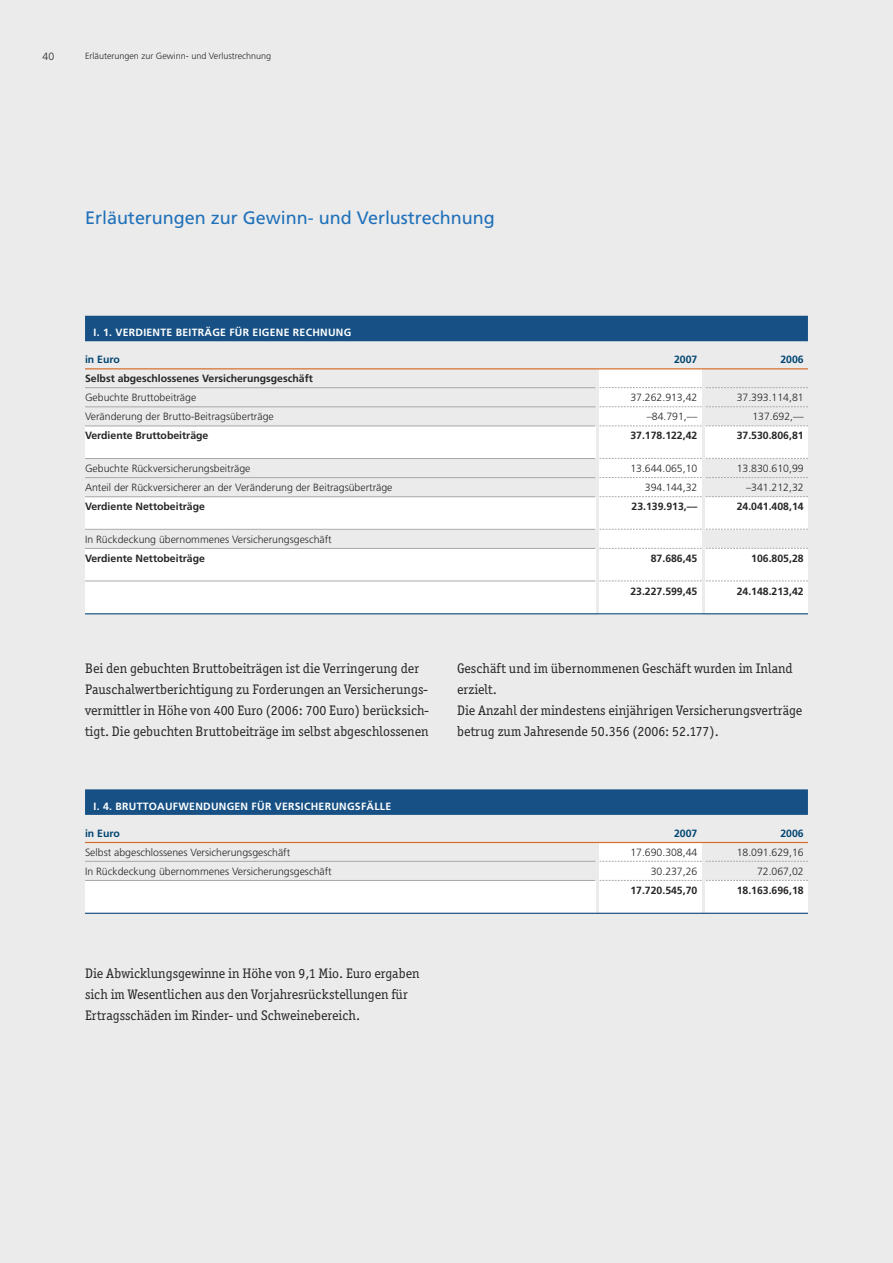
<style>
.page{position:relative;width:893px;height:1263px;background:#ecebec}
.page>*{position:absolute;margin:0;border:0;box-sizing:border-box;transform-origin:0 0}
.t1{font:18px "Frutiger LT";color:#1f71b9}
.t2{font:13.8px/21px "Officina Ser ITC";color:#272627}
.t3{font:300 10.5px "Frutiger LT";color:#272627}
.t4{font:700 10.5px "Frutiger LT";color:#272627}
.t5{font:700 10.5px "Frutiger LT";letter-spacing:.025em;color:#fff}
.t6{font:700 10.5px "Frutiger LT";color:#004571}
.t7{font:300 9px "Frutiger LT";color:#272627}
</style>
<div class="page">
<div style="left:85px;top:426px;width:510px;height:32px;background:#fff"></div>
<div style="left:706px;top:426px;width:102px;height:32px;background:#fff"></div>
<div style="left:85px;top:497px;width:510px;height:32px;background:#fff"></div>
<div style="left:85px;top:548px;width:510px;height:66px;background:#fff"></div>
<div style="left:706px;top:497px;width:102px;height:32px;background:#fff"></div>
<div style="left:706px;top:548px;width:102px;height:65px;background:#fff"></div>
<div style="left:600px;top:369px;width:102px;height:245px;background:#fff"></div>
<div style="left:85px;top:316px;width:723px;height:25px;background:#165084"></div>
<hr style="left:85px;top:368px;width:723px;height:1px;background:#d76c2c">
<hr style="left:85px;top:387px;width:510px;height:1px;background:#a9a8a9">
<hr style="left:85px;top:406px;width:510px;height:1px;background:#a9a8a9">
<hr style="left:85px;top:426px;width:510px;height:1px;background:#a9a8a9">
<hr style="left:85px;top:458px;width:510px;height:1px;background:#a9a8a9">
<hr style="left:85px;top:477px;width:510px;height:1px;background:#a9a8a9">
<hr style="left:85px;top:496px;width:510px;height:1px;background:#a9a8a9">
<hr style="left:85px;top:529px;width:510px;height:1px;background:#a9a8a9">
<hr style="left:85px;top:548px;width:510px;height:1px;background:#a9a8a9">
<hr style="left:85px;top:581px;width:510px;height:1px;background:#a9a8a9">
<hr style="left:85px;top:613px;width:723px;height:1px;background:#165084">
<svg style="left:600px;top:387px;width:208px;height:1px"></svg>
<svg style="left:600px;top:406px;width:208px;height:1px"></svg>
<svg style="left:600px;top:426px;width:208px;height:1px"></svg>
<svg style="left:600px;top:458px;width:208px;height:1px"></svg>
<svg style="left:600px;top:477px;width:208px;height:1px"></svg>
<svg style="left:600px;top:496px;width:208px;height:1px"></svg>
<svg style="left:600px;top:529px;width:208px;height:1px"></svg>
<svg style="left:600px;top:548px;width:208px;height:1px"></svg>
<svg style="left:600px;top:581px;width:208px;height:1px"></svg>
<div style="left:85px;top:881px;width:510px;height:32px;background:#fff"></div>
<div style="left:706px;top:880px;width:102px;height:33px;background:#fff"></div>
<div style="left:600px;top:842px;width:102px;height:71px;background:#fff"></div>
<svg style="left:600px;top:861px;width:208px;height:1px"></svg>
<svg style="left:600px;top:880px;width:208px;height:1px"></svg>
<div style="left:85px;top:789px;width:723px;height:26px;background:#165084"></div>
<hr style="left:85px;top:842px;width:723px;height:1px;background:#d76c2c">
<hr style="left:85px;top:861px;width:510px;height:1px;background:#a9a8a9">
<hr style="left:85px;top:880px;width:510px;height:1px;background:#a9a8a9">
<hr style="left:85px;top:913px;width:723px;height:1px;background:#165084">
<p class="t3" style="left:43px;top:53px;width:13px">40</p>
<p class="t7" style="left:85px;top:53px;width:188px">Erläuterungen zur Gewinn- und Verlustrechnung</p>
<h1 class="t1" style="left:85px;top:210px;width:411px">Erläuterungen zur Gewinn- und Verlustrechnung</h1>
<p class="t5" style="left:94px;top:328px;width:259px">I. 1. VERDIENTE BEITRÄGE FÜR EIGENE RECHNUNG</p>
<p class="t6" style="left:85px;top:355px;width:36px">in Euro</p>
<p class="t6" style="left:674px;top:355px;width:25px">2007</p>
<p class="t6" style="left:780px;top:355px;width:25px">2006</p>
<p class="t4" style="left:85px;top:374px;width:229px">Selbst abgeschlossenes Versicherungsgeschäft</p>
<p class="t3" style="left:85px;top:393px;width:113px">Gebuchte Bruttobeiträge</p>
<p class="t3" style="left:630px;top:393px;width:69px">37.262.913,42</p>
<p class="t3" style="left:737px;top:393px;width:69px">37.393.114,81</p>
<p class="t3" style="left:85px;top:412px;width:190px">Veränderung der Brutto-Beitragsüberträge</p>
<p class="t3" style="left:647px;top:412px;width:52px">–84.791,––</p>
<p class="t3" style="left:752px;top:412px;width:53px">137.692,––</p>
<p class="t4" style="left:85px;top:432px;width:125px">Verdiente Bruttobeiträge</p>
<p class="t4" style="left:630px;top:432px;width:69px">37.178.122,42</p>
<p class="t4" style="left:737px;top:432px;width:69px">37.530.806,81</p>
<p class="t3" style="left:85px;top:464px;width:167px">Gebuchte Rückversicherungsbeiträge</p>
<p class="t3" style="left:630px;top:464px;width:69px">13.644.065,10</p>
<p class="t3" style="left:737px;top:464px;width:69px">13.830.610,99</p>
<p class="t3" style="left:85px;top:483px;width:309px">Anteil der Rückversicherer an der Veränderung der Beitragsüberträge</p>
<p class="t3" style="left:645px;top:483px;width:54px">394.144,32</p>
<p class="t3" style="left:746px;top:483px;width:59px">–341.212,32</p>
<p class="t4" style="left:85px;top:502px;width:121px">Verdiente Nettobeiträge</p>
<p class="t4" style="left:631px;top:502px;width:67px">23.139.913,––</p>
<p class="t4" style="left:737px;top:502px;width:69px">24.041.408,14</p>
<p class="t3" style="left:85px;top:535px;width:248px">In Rückdeckung übernommenes Versicherungsgeschäft</p>
<p class="t4" style="left:85px;top:554px;width:121px">Verdiente Nettobeiträge</p>
<p class="t4" style="left:651px;top:554px;width:48px">87.686,45</p>
<p class="t4" style="left:751px;top:554px;width:54px">106.805,28</p>
<p class="t4" style="left:630px;top:587px;width:69px">23.227.599,45</p>
<p class="t4" style="left:737px;top:587px;width:69px">24.148.213,42</p>
<p class="t2" style="left:85px;top:657px;width:345px">Bei den gebuchten Bruttobeiträgen ist die Verringerung der Pauschalwertberichtigung zu Forderungen an Versicherungs&shy;vermittler in Höhe von 400 Euro (2006: 700 Euro) berücksich&shy;tigt. Die gebuchten Bruttobeiträge im selbst abgeschlossenen</p>
<p class="t2" style="left:457px;top:657px;width:347px">Geschäft und im übernommenen Geschäft wurden im Inland erzielt.<br>Die Anzahl der mindestens einjährigen Versicherungsverträge betrug zum Jahresende 50.356 (2006: 52.177).</p>
<p class="t5" style="left:94px;top:802px;width:299px">I. 4. BRUTTOAUFWENDUNGEN FÜR VERSICHERUNGSFÄLLE</p>
<p class="t6" style="left:85px;top:829px;width:36px">in Euro</p>
<p class="t6" style="left:674px;top:829px;width:25px">2007</p>
<p class="t6" style="left:780px;top:829px;width:25px">2006</p>
<p class="t3" style="left:85px;top:848px;width:207px">Selbst abgeschlossenes Versicherungsgeschäft</p>
<p class="t3" style="left:630px;top:848px;width:69px">17.690.308,44</p>
<p class="t3" style="left:737px;top:848px;width:69px">18.091.629,16</p>
<p class="t3" style="left:85px;top:867px;width:248px">In Rückdeckung übernommenes Versicherungsgeschäft</p>
<p class="t3" style="left:651px;top:867px;width:48px">30.237,26</p>
<p class="t3" style="left:757px;top:867px;width:48px">72.067,02</p>
<p class="t4" style="left:630px;top:886px;width:69px">17.720.545,70</p>
<p class="t4" style="left:737px;top:886px;width:69px">18.163.696,18</p>
<p class="t2" style="left:85px;top:962px;width:336px">Die Abwicklungsgewinne in Höhe von 9,1 Mio. Euro ergaben sich im Wesentlichen aus den Vorjahresrückstellungen für<br>Ertragsschäden im Rinder- und Schweinebereich.</p>
</div>
